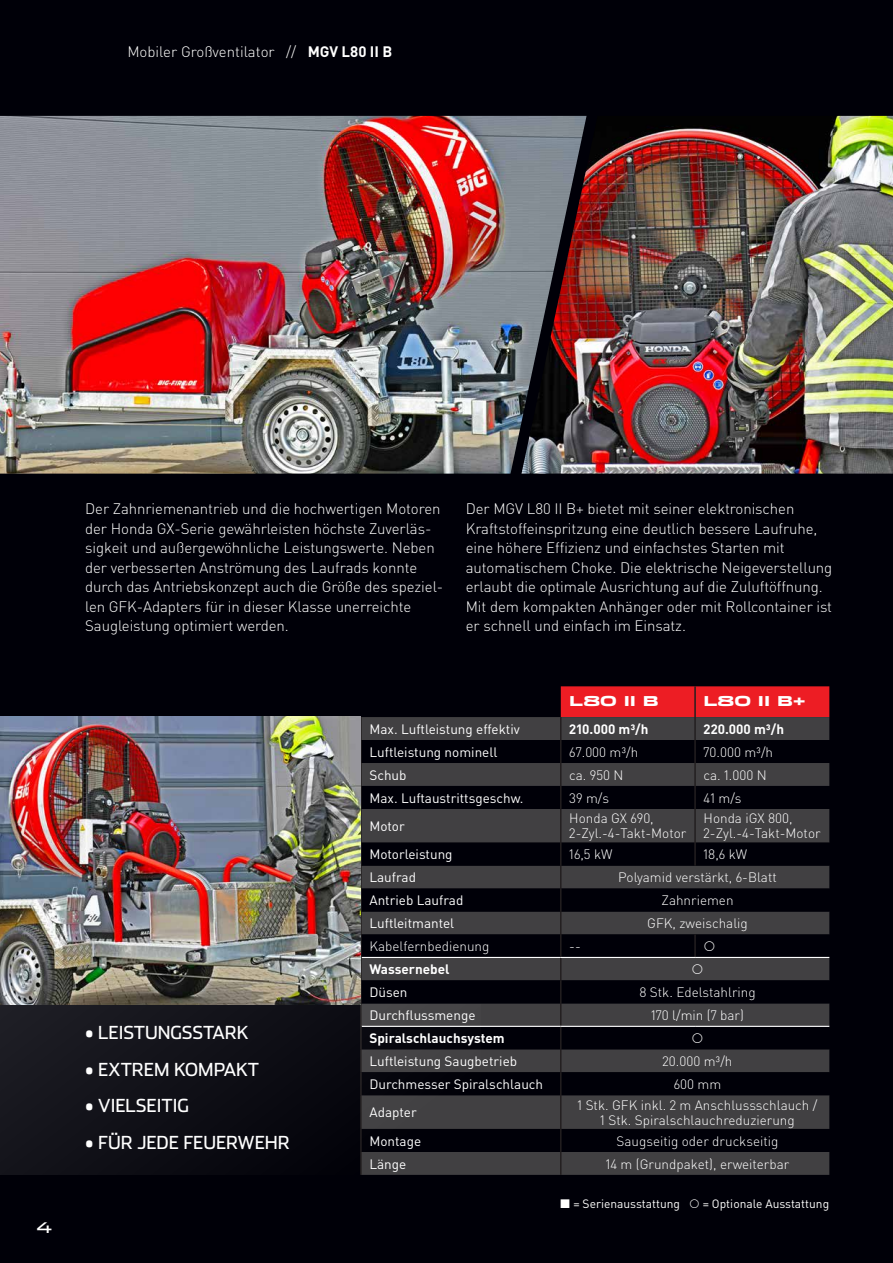
<style>
.page{position:relative;width:893px;height:1263px;background:#000008}
.page>*{position:absolute;margin:0;border:0;box-sizing:border-box;transform-origin:0 0}
.t1{font:18px "Stainless";color:#fff}
.t2{font:300 15px/19.5px "DIN Pro";letter-spacing:-.005em;color:#fff}
.t3{font:14.7px "Stainless Ext";color:#fff}
.t4{font:300 13.5px/15px "DIN Pro";color:#fff}
.t5{font:13.5px "DIN Pro";color:#fff}
.t6{font:700 13.5px "DIN Pro";color:#fff}
.t7{font:900 13.5px "Stainless Ext";color:#fff}
.t8{font:12px "DIN Pro";color:#fff}
.s1{font-weight:700}
</style>
<div class="page">
<img style="left:587px;top:116px;width:306px;height:358px">
<img style="left:0;top:116px;width:587px;height:358px">
<div style="left:362px;top:717px;width:467px;height:458px;background:#414042"></div>
<svg style="left:362px;top:740px;width:467px;height:412px"></svg>
<hr style="left:360px;top:717px;width:2px;height:23px;background:#231f20">
<hr style="left:360px;top:740px;width:2px;height:23px;background:#231f20">
<hr style="left:360px;top:763px;width:2px;height:23px;background:#231f20">
<hr style="left:360px;top:786px;width:2px;height:23px;background:#231f20">
<hr style="left:360px;top:809px;width:2px;height:34px;background:#231f20">
<hr style="left:360px;top:843px;width:2px;height:22px;background:#231f20">
<hr style="left:360px;top:865px;width:2px;height:23px;background:#231f20">
<hr style="left:360px;top:888px;width:2px;height:23px;background:#231f20">
<hr style="left:360px;top:911px;width:2px;height:23px;background:#231f20">
<hr style="left:360px;top:934px;width:2px;height:23px;background:#231f20">
<hr style="left:360px;top:980px;width:2px;height:23px;background:#231f20">
<hr style="left:360px;top:1003px;width:2px;height:23px;background:#231f20">
<hr style="left:560px;top:1095px;width:1px;height:34px;background:#231f20">
<svg style="left:560px;top:1129px;width:1px;height:46px"></svg>
<hr style="left:362px;top:957px;width:199px;height:1px;background:#fff">
<hr style="left:360px;top:957px;width:2px;height:23px;background:#231f20">
<hr style="left:362px;top:1026px;width:199px;height:1px;background:#fff">
<hr style="left:561px;top:1026px;width:134px;height:1px;background:#fff">
<hr style="left:695px;top:1026px;width:134px;height:1px;background:#fff">
<svg style="left:560px;top:686px;width:269px;height:123px"></svg>
<hr style="left:694px;top:786px;width:2px;height:23px;background:#231f20">
<hr style="left:560px;top:809px;width:1px;height:34px;background:#231f20">
<hr style="left:694px;top:809px;width:2px;height:34px;background:#231f20">
<hr style="left:694px;top:843px;width:2px;height:22px;background:#231f20">
<hr style="left:694px;top:686px;width:2px;height:31px;background:#231f20">
<svg style="left:560px;top:843px;width:1px;height:252px"></svg>
<hr style="left:694px;top:934px;width:2px;height:23px;background:#231f20">
<hr style="left:561px;top:957px;width:134px;height:1px;background:#fff">
<hr style="left:695px;top:957px;width:134px;height:1px;background:#fff">
<hr style="left:892px;top:812px;width:1px;height:172px;background:#d1d3d4">
<svg style="left:0;top:1004px;width:480px;height:171px;fill:#121219"></svg>
<img style="left:0;top:717px;width:360px;height:287px">
<svg style="left:705px;top:941px;width:9px;height:10px"></svg>
<svg style="left:693px;top:964px;width:9px;height:10px"></svg>
<svg style="left:693px;top:1033px;width:9px;height:10px"></svg>
<p class="t2" style="left:127px;top:41px;width:267px">Mobiler Großventilator // <span class="s1">MGV L80 II B</span></p>
<p class="t3" style="left:37px;top:1219px;width:17px">4</p>
<p class="t2" style="left:85px;top:498px;width:360px">Der Zahnriemenantrieb und die hochwertigen Motoren der Honda GX-Serie gewährleisten höchste Zuverläs&shy;sigkeit und außergewöhnliche Leistungswerte. Neben der verbesserten Anströmung des Laufrads konnte durch das Antriebskonzept auch die Größe des speziel&shy;len GFK-Adapters für in dieser Klasse unerreichte Saugleistung optimiert werden.</p>
<p class="t2" style="left:466px;top:498px;width:368px">Der MGV L80 II B+ bietet mit seiner elektronischen Kraftstoffeinspritzung eine deutlich bessere Laufruhe, eine höhere Effizienz und einfachstes Starten mit automatischem Choke. Die elektrische Neigeverstellung erlaubt die optimale Ausrichtung auf die Zuluftöffnung.<br>Mit dem kompakten Anhänger oder mit Rollcontainer ist er schnell und einfach im Einsatz.</p>
<p class="t1" style="left:85px;top:1022px;width:165px">• LEISTUNGSSTARK</p>
<p class="t1" style="left:85px;top:1058px;width:175px">• EXTREM KOMPAKT</p>
<p class="t1" style="left:85px;top:1095px;width:105px">• VIELSEITIG</p>
<p class="t1" style="left:85px;top:1132px;width:206px">• FÜR JEDE FEUERWEHR</p>
<p class="t7" style="left:569px;top:693px;width:91px">L80 II B</p>
<p class="t7" style="left:704px;top:693px;width:104px">L80 II B+</p>
<p class="t5" style="left:369px;top:720px;width:152px">Max. Luftleistung effektiv</p>
<p class="t6" style="left:569px;top:720px;width:81px">210.000 m³/h</p>
<p class="t6" style="left:704px;top:720px;width:82px">220.000 m³/h</p>
<p class="t5" style="left:369px;top:742px;width:129px">Luftleistung nominell</p>
<p class="t4" style="left:569px;top:744px;width:71px">67.000 m³/h</p>
<p class="t4" style="left:704px;top:744px;width:71px">70.000 m³/h</p>
<p class="t5" style="left:369px;top:765px;width:39px">Schub</p>
<p class="t4" style="left:569px;top:767px;width:56px">ca. 950 N</p>
<p class="t4" style="left:704px;top:767px;width:65px">ca. 1.000 N</p>
<p class="t5" style="left:369px;top:788px;width:156px">Max. Luftaustrittsgeschw.</p>
<p class="t4" style="left:569px;top:790px;width:41px">39 m/s</p>
<p class="t4" style="left:704px;top:790px;width:40px">41 m/s</p>
<p class="t5" style="left:369px;top:817px;width:37px">Motor</p>
<p class="t4" style="left:569px;top:810px;width:119px">Honda GX 690,<br>2-Zyl.-4-Takt-Motor</p>
<p class="t4" style="left:704px;top:810px;width:119px">Honda iGX 800,<br>2-Zyl.-4-Takt-Motor</p>
<p class="t5" style="left:369px;top:845px;width:85px">Motorleistung</p>
<p class="t4" style="left:569px;top:846px;width:45px">16,5 kW</p>
<p class="t4" style="left:704px;top:846px;width:45px">18,6 kW</p>
<p class="t5" style="left:369px;top:868px;width:48px">Laufrad</p>
<p class="t4" style="left:618px;top:869px;width:160px">Polyamid verstärkt, 6-Blatt</p>
<p class="t5" style="left:369px;top:891px;width:95px">Antrieb Laufrad</p>
<p class="t4" style="left:661px;top:892px;width:74px">Zahnriemen</p>
<p class="t5" style="left:369px;top:914px;width:86px">Luftleitmantel</p>
<p class="t4" style="left:647px;top:915px;width:102px">GFK, zweischalig</p>
<p class="t4" style="left:369px;top:938px;width:121px">Kabelfernbedienung</p>
<p class="t4" style="left:569px;top:938px;width:13px">--</p>
<p class="t6" style="left:369px;top:960px;width:82px">Wassernebel</p>
<p class="t5" style="left:369px;top:983px;width:40px">Düsen</p>
<p class="t4" style="left:639px;top:984px;width:118px">8 Stk. Edelstahlring</p>
<p class="t5" style="left:369px;top:1006px;width:108px">Durchflussmenge</p>
<p class="t4" style="left:651px;top:1007px;width:94px">170 l/min (7 bar)</p>
<p class="t6" style="left:369px;top:1029px;width:137px">Spiralschlauchsystem</p>
<p class="t5" style="left:369px;top:1052px;width:149px">Luftleistung Saugbetrieb</p>
<p class="t4" style="left:663px;top:1053px;width:71px">20.000 m³/h</p>
<p class="t5" style="left:369px;top:1075px;width:175px">Durchmesser Spiralschlauch</p>
<p class="t4" style="left:674px;top:1076px;width:49px">600 mm</p>
<p class="t5" style="left:369px;top:1103px;width:49px">Adapter</p>
<p class="t4" style="left:577px;top:1097px;width:241px;text-align:center">1 Stk. GFK inkl. 2 m Anschlussschlauch /<br>1 Stk. Spiralschlauchreduzierung</p>
<p class="t5" style="left:369px;top:1131px;width:53px">Montage</p>
<p class="t4" style="left:617px;top:1132px;width:163px">Saugseitig oder druckseitig</p>
<p class="t5" style="left:369px;top:1154px;width:38px">Länge</p>
<p class="t4" style="left:606px;top:1155px;width:185px">14 m (Grundpaket), erweiterbar</p>
<p class="t8" style="left:573px;top:1196px;width:108px">= Serienausstattung</p>
<p class="t8" style="left:703px;top:1196px;width:128px">= Optionale Ausstattung</p>
</div>
